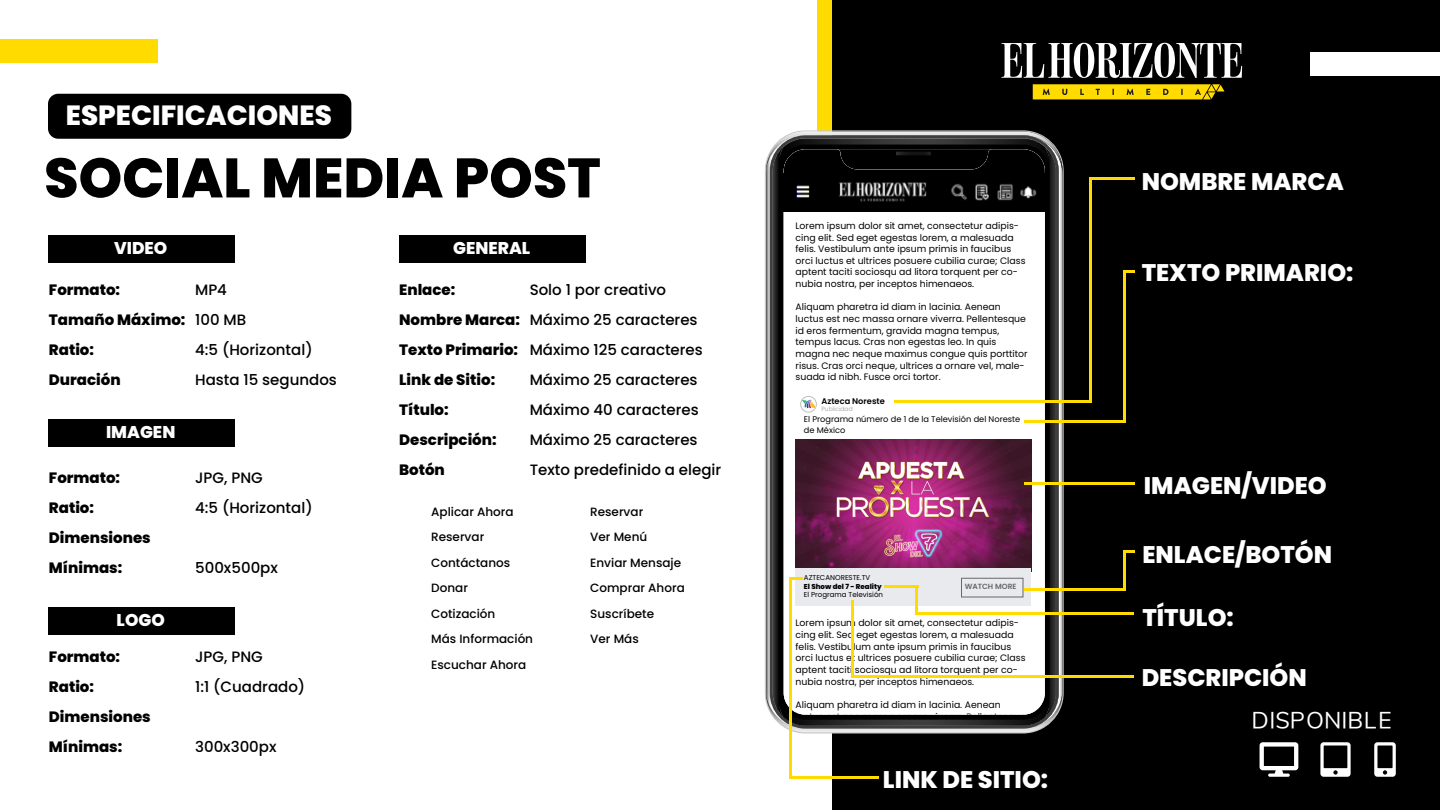
<style>
.page{position:relative;width:1440px;height:810px;background:#fff}
.page>*{position:absolute;margin:0;border:0;box-sizing:border-box;transform-origin:0 0}
.t1{font:800 55.5px "Poppins";color:#000}
.t2{font:800 27.75px "Poppins";color:#fff}
.t3{font:800 24px "Poppins";color:#fff}
.t4{font:800 17.02px "Poppins";color:#fff}
.t5{font:500 15px/30px "Poppins";color:#000}
.t6{font:800 15px/30px "Poppins";color:#000}
.t7{font:500 12px/25.5px "Poppins";color:#000}
.t8{font:9.3px/11.6px "Poppins";color:#000}
.t9{font:8.25px/10.5px "Poppins";color:#000}
.t10{font:600 8.25px "Poppins";color:#000}
.t11{font:600 7.5px "Poppins";color:#686868}
.t12{font:7.05px "Poppins";color:#000}
.t13{font:800 7.05px "Poppins";color:#000}
.t14{font:300 6px "Poppins";color:#969696}
</style>
<div class="page">
<div style="left:817px;top:0;width:24px;height:728px;background:#ffdb00"></div>
<div style="left:832px;top:0;width:608px;height:810px;background:#000"></div>
<svg style="left:1260px;top:742px;width:38px;height:35px"></svg>
<svg style="left:1374px;top:742px;width:22px;height:35px"></svg>
<svg style="left:1320px;top:742px;width:31px;height:35px"></svg>
<div style="left:48px;top:235px;width:186px;height:27px;background:#000"></div>
<div style="left:48px;top:419px;width:186px;height:28px;background:#000"></div>
<div style="left:48px;top:607px;width:186px;height:27px;background:#000"></div>
<div style="left:399px;top:235px;width:186px;height:27px;background:#000"></div>
<div style="left:48px;top:94px;width:303px;height:45px;background:#000;border-radius:10px"></div>
<svg style="left:1001px;top:43px;width:241px;height:35px"></svg>
<svg style="left:1033px;top:84px;width:192px;height:15px;background:#e0c101"></svg>
<div style="left:1310px;top:52px;width:130px;height:24px;background:#fff"></div>
<div style="left:0;top:39px;width:158px;height:24px;background:#ffdb00"></div>
<svg style="left:1063px;top:400px;width:29px;height:4px"></svg>
<hr style="left:1024px;top:420px;width:102px;height:3px;background:#ffdb00">
<hr style="left:1089px;top:177px;width:46px;height:3px;background:#ffdb00">
<svg style="left:1124px;top:270px;width:11px;height:3px"></svg>
<svg style="left:1126px;top:550px;width:9px;height:3px"></svg>
<hr style="left:1089px;top:177px;width:3px;height:224px;background:#ffdb00">
<hr style="left:1124px;top:272px;width:2px;height:151px;background:#ffdb00">
<hr style="left:1024px;top:588px;width:102px;height:3px;background:#ffdb00">
<hr style="left:1024px;top:482px;width:111px;height:3px;background:#ffdb00">
<hr style="left:1124px;top:550px;width:2px;height:41px;background:#ffdb00">
<hr style="left:789px;top:578px;width:3px;height:201px;background:#ffdb00">
<hr style="left:852px;top:675px;width:282px;height:3px;background:#ffdb00">
<hr style="left:917px;top:612px;width:217px;height:3px;background:#ffdb00">
<svg style="left:766px;top:132px;width:297px;height:600px"></svg>
<hr style="left:789px;top:776px;width:89px;height:3px;background:#ffdb00">
<h2 class="t2" style="left:66px;top:99px;width:268px">ESPECIFICACIONES</h2>
<h1 class="t1" style="left:44px;top:146px;width:558px">SOCIAL MEDIA POST</h1>
<h3 class="t4" style="left:114px;top:238px;width:55px">VIDEO</h3>
<h3 class="t6" style="left:49px;top:275px;width:138px">Formato:<br>Tamaño Máximo:<br>Ratio:<br>Duración</h3>
<h3 class="t5" style="left:195px;top:275px;width:143px">MP4<br>100 MB<br>4:5 (Horizontal)<br>Hasta 15 segundos</h3>
<h3 class="t4" style="left:106px;top:422px;width:71px">IMAGEN</h3>
<h3 class="t6" style="left:49px;top:463px;width:103px">Formato:<br>Ratio:<br>Dimensiones<br>Mínimas:</h3>
<h3 class="t5" style="left:195px;top:463px;width:119px">JPG, PNG<br>4:5 (Horizontal)</h3>
<h3 class="t5" style="left:195px;top:553px;width:84px">500x500px</h3>
<h3 class="t4" style="left:117px;top:610px;width:50px">LOGO</h3>
<h3 class="t6" style="left:49px;top:642px;width:103px">Formato:<br>Ratio:<br>Dimensiones<br>Mínimas:</h3>
<h3 class="t5" style="left:195px;top:642px;width:112px">JPG, PNG<br>1:1 (Cuadrado)</h3>
<h3 class="t5" style="left:195px;top:732px;width:83px">300x300px</h3>
<h3 class="t4" style="left:453px;top:238px;width:79px">GENERAL</h3>
<h3 class="t6" style="left:399px;top:275px;width:122px">Enlace:<br>Nombre Marca:<br>Texto Primario:<br>Link de Sitio:<br>Título:<br>Descripción:<br>Botón</h3>
<h3 class="t5" style="left:530px;top:275px;width:193px">Solo 1 por creativo<br>Máximo 25 caracteres<br>Máximo 125 caracteres<br>Máximo 25 caracteres<br>Máximo 40 caracteres<br>Máximo 25 caracteres<br>Texto predefinido a elegir</h3>
<p class="t7" style="left:431px;top:499px;width:103px">Aplicar Ahora<br>Reservar<br>Contáctanos<br>Donar<br>Cotización<br>Más Información<br>Escuchar Ahora</p>
<p class="t7" style="left:590px;top:499px;width:96px">Reservar<br>Ver Menú<br>Enviar Mensaje<br>Comprar Ahora<br>Suscríbete<br>Ver Más</p>
<p class="t8" style="left:796px;top:220px;width:231px">Lorem ipsum dolor sit amet, consectetur adipis&shy;cing elit. Sed eget egestas lorem, a malesuada felis. Vestibulum ante ipsum primis in faucibus orci luctus et ultrices posuere cubilia curae; Class aptent taciti sociosqu ad litora torquent per co&shy;nubia nostra, per inceptos himenaeos.</p>
<p class="t8" style="left:796px;top:301px;width:234px">Aliquam pharetra id diam in lacinia. Aenean luctus est nec massa ornare viverra. Pellentesque id eros fermentum, gravida magna tempus, tempus lacus. Cras non egestas leo. In quis magna nec neque maximus congue quis porttitor risus. Cras orci neque, ultrices a ornare vel, male&shy;suada id nibh. Fusce orci tortor.</p>
<p class="t10" style="left:822px;top:396px;width:65px">Azteca Noreste</p>
<p class="t14" style="left:822px;top:405px;width:33px">Publicidad</p>
<p class="t9" style="left:804px;top:414px;width:218px">El Programa número de 1 de la Televisión del Noreste de México</p>
<p class="t12" style="left:804px;top:574px;width:68px">AZTECANORESTE.TV</p>
<p class="t13" style="left:804px;top:582px;width:79px">El Show del 7 - Reality</p>
<p class="t12" style="left:804px;top:591px;width:81px">El Programa Televisión</p>
<p class="t11" style="left:965px;top:582px;width:53px">WATCH MORE</p>
<p class="t8" style="left:796px;top:617px;width:231px">Lorem ipsum dolor sit amet, consectetur adipis&shy;cing elit. Sed eget egestas lorem, a malesuada felis. Vestibulum ante ipsum primis in faucibus orci luctus et ultrices posuere cubilia curae; Class aptent taciti sociosqu ad litora torquent per co&shy;nubia nostra, per inceptos himenaeos.</p>
<p class="t8" style="left:796px;top:699px;width:207px">Aliquam pharetra id diam in lacinia. Aenean</p>
<h3 class="t3" style="left:883px;top:765px;width:167px">LINK DE SITIO:</h3>
<h3 class="t3" style="left:1142px;top:168px;width:204px">NOMBRE MARCA</h3>
<h3 class="t3" style="left:1142px;top:258px;width:213px">TEXTO PRIMARIO:</h3>
<h3 class="t3" style="left:1144px;top:472px;width:184px">IMAGEN/VIDEO</h3>
<h3 class="t3" style="left:1142px;top:540px;width:191px">ENLACE/BOTÓN</h3>
<h3 class="t3" style="left:1142px;top:603px;width:93px">TÍTULO:</h3>
<h3 class="t3" style="left:1142px;top:663px;width:167px">DESCRIPCIÓN</h3>
</div>
